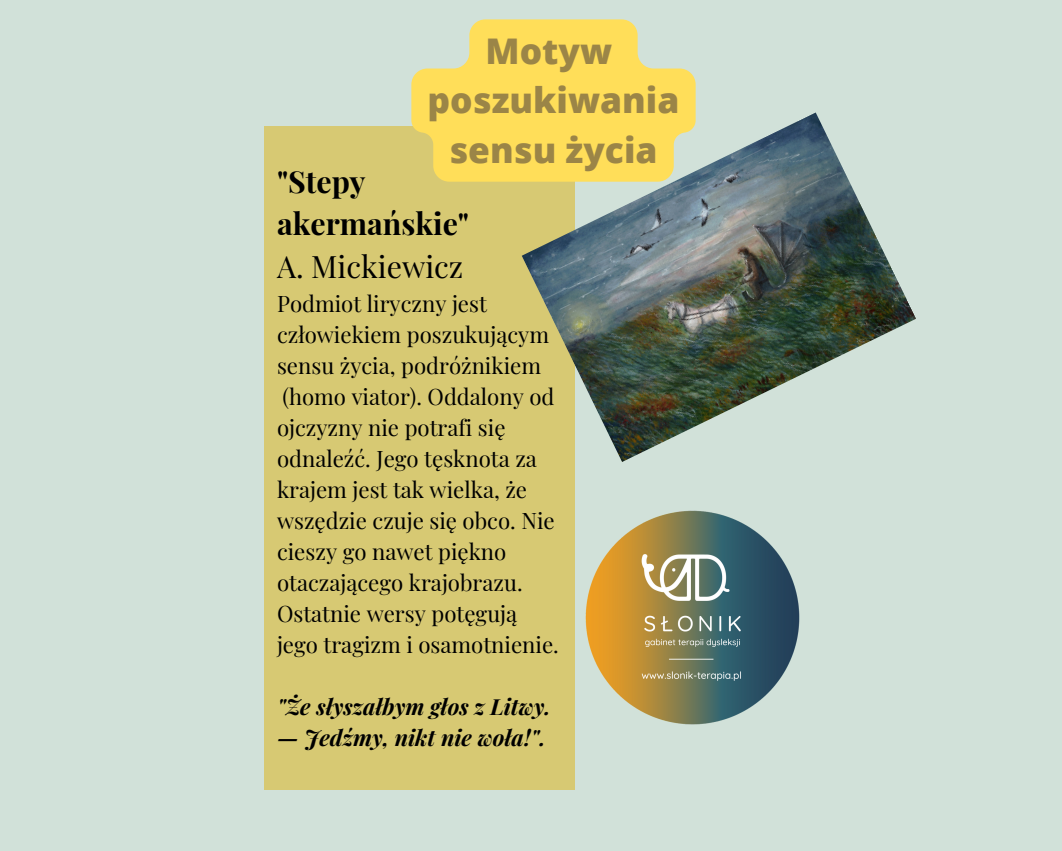
<style>
.page{position:relative;width:1062px;height:851px;background:#fff}
.page>*{position:absolute;margin:0;border:0;box-sizing:border-box;transform-origin:0 0}
.t1{font:800 35.4px/49.1px "Open Sans";color:#9b8547;text-align:center}
.t2{font:700 30.3px/42.5px "Playfair Display";color:#000}
.t3{font:30.3px "Playfair Display";color:#000}
.t4{font:22.2px/31px "Playfair Display";color:#000}
.t5{font:italic 700 22.2px "Playfair Display";color:#000}
</style>
<div class="page">
<div style="left:0;top:0;width:1062px;height:850px;background:#d1e1d9"></div>
<img style="left:585px;top:510px;width:215px;height:215px">
<div style="left:264px;top:126px;width:311px;height:663px;background:#d7c973"></div>
<img style="left:522px;top:112px;width:394px;height:350px">
<svg style="left:411px;top:19px;width:285px;height:163px;fill:#ffde59"></svg>
<p class="t1" style="left:486px;top:26px;width:128px">Motyw</p>
<p class="t1" style="left:428px;top:75px;width:253px">poszukiwania sensu życia</p>
<p class="t2" style="left:277px;top:159px;width:194px">"Stepy akermańskie"</p>
<p class="t3" style="left:277px;top:245px;width:188px">A. Mickiewicz</p>
<p class="t4" style="left:277px;top:287px;width:283px">Podmiot liryczny jest człowiekiem poszukującym sensu życia, podróżnikiem (homo viator). Oddalony od ojczyzny nie potrafi się odnaleźć. Jego tęsknota za krajem jest tak wielka, że wszędzie czuje się obco. Nie cieszy go nawet piękno otaczającego krajobrazu.<br>Ostatnie wersy potęgują jego tragizm i osamotnienie.</p>
<p class="t5" style="left:277px;top:691px;width:275px">"Że słyszałbym głos z Litwy.</p>
<p class="t5" style="left:277px;top:722px;width:270px">— Jedźmy, nikt nie woła!".</p>
</div>
